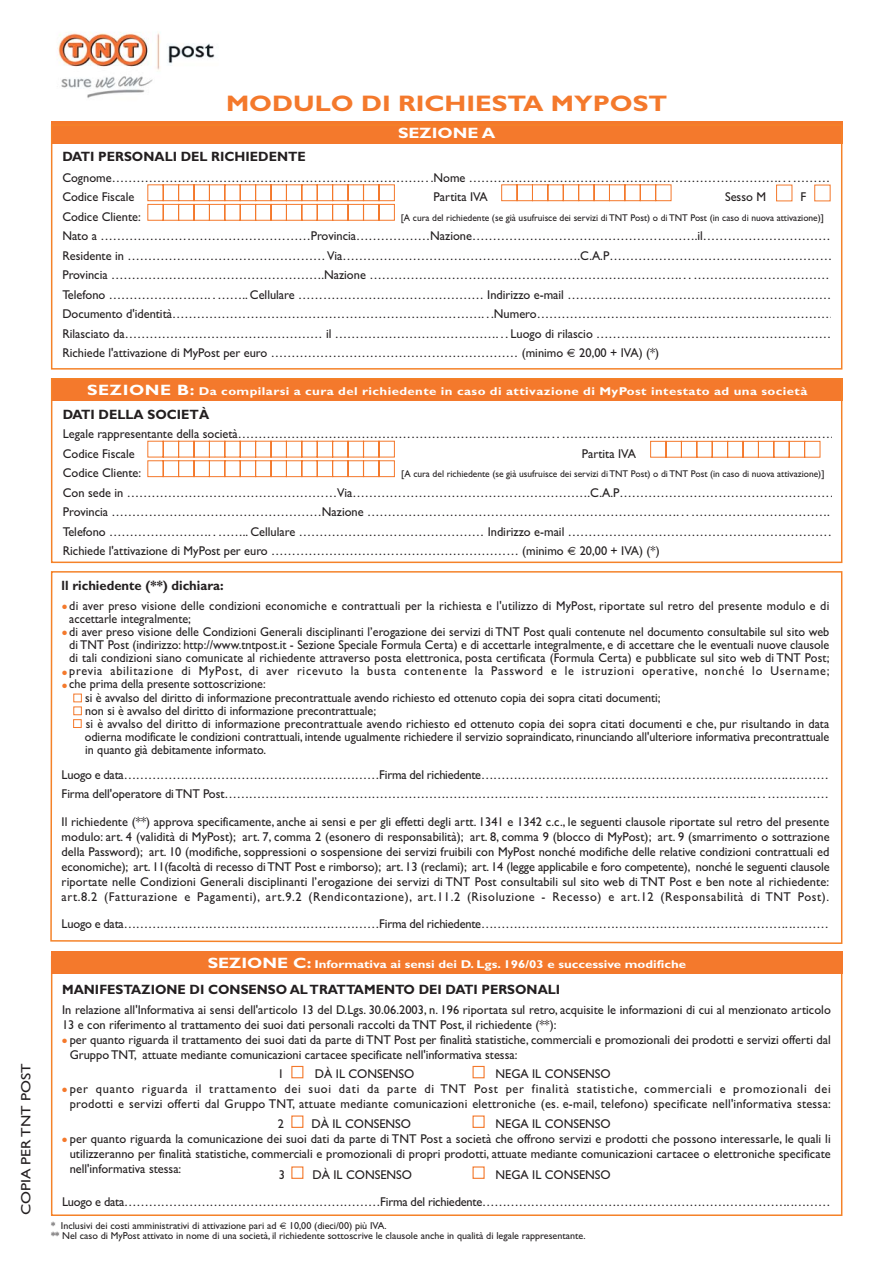
<style>
.page{position:relative;width:893px;height:1263px;background:#fff}
.page>*{position:absolute;margin:0;border:0;box-sizing:border-box;transform-origin:0 0}
.t1{font:700 22.5px "Gill Sans";color:#f4792c;scale:1.16 1}
.t2{font:18px/39.6px "Gill Sans";color:#f4792c}
.t3{font:700 15px "Gill Sans";color:#fff;scale:1.16 1}
.t4{font:700 13.5px "Gill Sans";color:#231f20}
.t5{font:13.5px "Gill Sans";color:#231f20;scale:1.16 1}
.t6{font:12.75px/19.5px "Gill Sans";color:#231f20}
.t7{font:12.75px "Gill Sans";color:#231f20;scale:.95 1}
.t8{font:12.75px/15px "Gill Sans";letter-spacing:.02em;color:#231f20}
.t9{font:12.75px "Gill Sans";letter-spacing:.065em;color:#231f20;scale:.95 1}
.t10{font:700 11.4px "Gill Sans";letter-spacing:.03em;color:#fff;scale:1.16 1}
.t11{font:700 11.4px "Gill Sans";color:#fff;scale:1.16 1}
.t12{font:10.05px/10.1px "Gill Sans";color:#231f20}
.t13{font:9.75px "Gill Sans";color:#231f20}
.s1{font-family:"Times"}
.s2{font-size:15px}
</style>
<div class="page">
<img style="left:58px;top:32px;width:157px;height:66px">
<div style="left:51px;top:121px;width:791px;height:23px;background:#f4792c"></div>
<div style="left:51px;top:378px;width:791px;height:23px;background:#f4792c"></div>
<svg style="left:650px;top:441px;width:170px;height:17px"></svg>
<div style="left:51px;top:378px;width:791px;height:185px;border:2px solid #f58228"></div>
<div style="left:832px;top:419px;width:8px;height:123px;background:#fff"></div>
<svg style="left:50px;top:571px;width:793px;height:645px"></svg>
<div style="left:51px;top:951px;width:791px;height:23px;background:#f4792c"></div>
<svg style="left:147px;top:184px;width:683px;height:37px"></svg>
<div style="left:51px;top:124px;width:791px;height:246px;border:2px solid #f58228"></div>
<svg style="left:147px;top:441px;width:248px;height:36px"></svg>
<svg style="left:73px;top:706px;width:9px;height:22px"></svg>
<p class="t5" style="left:21px;top:1215px;width:132px;rotate:-90deg">COPIA PER TNT POST</p>
<h1 class="t1" style="left:226px;top:96px;width:382px">MODULO DI RICHIESTA MYPOST</h1>
<p class="t3" style="left:398px;top:128px;width:85px">SEZIONE A</p>
<p class="t4" style="left:62px;top:152px;width:245px">DATI PERSONALI DEL RICHIEDENTE</p>
<p class="t6" style="left:62px;top:169px;width:769px">Cognome…………………………………………………………………. . .Nome …………………………………………………………………. . . ………<br>Codice Fiscale</p>
<p class="t6" style="left:433px;top:188px;width:56px">Partita IVA</p>
<p class="t6" style="left:725px;top:188px;width:43px">Sesso M</p>
<p class="t6" style="left:800px;top:188px;width:7px">F</p>
<p class="t6" style="left:62px;top:208px;width:80px">Codice Cliente:</p>
<p class="t13" style="left:401px;top:214px;width:424px">[A cura del richiedente (se già usufruisce dei servizi di TNT Post) o di TNT Post (in caso di nuova attivazione)]</p>
<p class="t6" style="left:62px;top:227px;width:782px">Nato a ……………………………………………Provincia………………Nazione……………………………………………….il…………………………… Residente in ………………………………………… Via………………………………………………….C.A.P……………………………………………… Provincia …………………………………………….Nazione …………………………………………………………………. . . …………………………… Telefono ……………………. . …….. Cellulare ……………………………………… Indirizzo e-mail ………………………………………………………… Documento d'identità…………………………………………………………………. . .Numero……………………………………………………………… Rilasciato da………………………………………… il …………………………………. . . Luogo di rilascio …………………………………………………… Richiede l'attivazione di MyPost per euro …………………………………………………… (minimo <span class="s1">€</span> 20,00 + IVA) (*)</p>
<p class="t10" style="left:87px;top:387px;width:622px"><span class="s2">SEZIONE B:</span> Da compilarsi a cura del richiedente in caso di attivazione di MyPost intestato ad una società</p>
<p class="t4" style="left:63px;top:410px;width:148px">DATI DELLA SOCIETÀ</p>
<p class="t6" style="left:63px;top:426px;width:772px">Legale rappresentante della società…………………………………………………………………. . . …………………………………………………………<br>Codice Fiscale</p>
<p class="t6" style="left:581px;top:445px;width:56px">Partita IVA</p>
<p class="t6" style="left:63px;top:465px;width:80px">Codice Cliente:</p>
<p class="t13" style="left:401px;top:471px;width:424px">[A cura del richiedente (se già usufruisce dei servizi di TNT Post) o di TNT Post (in caso di nuova attivazione)]</p>
<p class="t6" style="left:63px;top:484px;width:780px">Con sede in ……………………………………………Via………………………………………………….C.A.P……………………………………………… Provincia ……………………………………………Nazione …………………………………………………………………. . . …………………………….<br>Telefono ……………………. . …….. Cellulare ……………………………………… Indirizzo e-mail ………………………………………………………… Richiede l'attivazione di MyPost per euro …………………………………………………… (minimo <span class="s1">€</span> 20,00 + IVA) (*)</p>
<p class="t4" style="left:62px;top:581px;width:164px">ll richiedente (**) dichiara:</p>
<p class="t7" style="left:69px;top:601px;width:801px">di aver preso visione delle condizioni economiche e contrattuali per la richiesta e l'utilizzo di MyPost, riportate sul retro del presente modulo e di</p>
<p class="t7" style="left:69px;top:614px;width:129px">accettarle integralmente;</p>
<p class="t7" style="left:69px;top:627px;width:801px">di aver preso visione delle Condizioni Generali disciplinanti l’erogazione dei servizi di TNT Post quali contenute nel documento consultabile sul sito web</p>
<p class="t7" style="left:69px;top:640px;width:801px">di TNT Post (indirizzo: http://www.tntpost.it - Sezione Speciale Formula Certa) e di accettarle integralmente, e di accettare che le eventuali nuove clausole</p>
<p class="t7" style="left:69px;top:654px;width:801px">di tali condizioni siano comunicate al richiedente attraverso posta elettronica, posta certificata (Formula Certa) e pubblicate sul sito web di TNT Post;</p>
<p class="t9" style="left:69px;top:667px;width:801px">previa abilitazione di MyPost, di aver ricevuto la busta contenente la Password e le istruzioni operative, nonché lo Username;</p>
<p class="t7" style="left:69px;top:680px;width:208px">che prima della presente sottoscrizione:</p>
<p class="t7" style="left:85px;top:693px;width:607px">si è avvalso del diritto di informazione precontrattuale avendo richiesto ed ottenuto copia dei sopra citati documenti;</p>
<p class="t7" style="left:85px;top:706px;width:308px">non si è avvalso del diritto di informazione precontrattuale;</p>
<p class="t7" style="left:86px;top:719px;width:784px">si è avvalso del diritto di informazione precontrattuale avendo richiesto ed ottenuto copia dei sopra citati documenti e che, pur risultando in data</p>
<p class="t7" style="left:85px;top:732px;width:785px">odierna modificate le condizioni contrattuali, intende ugualmente richiedere il servizio sopraindicato, rinunciando all'ulteriore informativa precontrattuale</p>
<p class="t7" style="left:85px;top:745px;width:192px">in quanto già debitamente informato.</p>
<p class="t6" style="left:62px;top:766px;width:768px">Luogo e data………………………………………………………Firma del richiedente…………………………………………………………………. .………<br>Firma dell'operatore di TNT Post…………………………………………………………………. . . ……………………………………………. . . ……………</p>
<p class="t6" style="left:62px;top:816px;width:769px;line-height:15px;text-align:justify">Il richiedente (**) approva specificamente, anche ai sensi e per gli effetti degli artt. 1341 e 1342 c.c., le seguenti clausole riportate sul retro del presente modulo: art. 4 (validità di MyPost); art. 7, comma 2 (esonero di responsabilità); art. 8, comma 9 (blocco di MyPost); art. 9 (smarrimento o sottrazione della Password); art. 10 (modifiche, soppressioni o sospensione dei servizi fruibili con MyPost nonché modifiche delle relative condizioni contrattuali ed economiche); art. 11(facoltà di recesso di TNT Post e rimborso); art. 13 (reclami); art. 14 (legge applicabile e foro competente), nonché le seguenti clausole riportate nelle Condizioni Generali disciplinanti l’erogazione dei servizi di TNT Post consultabili sul sito web di TNT Post e ben note al richiedente: art.8.2 (Fatturazione e Pagamenti), art.9.2 (Rendicontazione), art.11.2 (Risoluzione - Recesso) e art.12 (Responsabilità di TNT Post).</p>
<p class="t6" style="left:62px;top:916px;width:768px">Luogo e data………………………………………………………Firma del richiedente…………………………………………………………………. .………</p>
<p class="t11" style="left:208px;top:960px;width:414px"><span class="s2">SEZIONE C:</span> Informativa ai sensi dei D. Lgs. 196/03 e successive modifiche</p>
<h2 class="t2" style="left:62px;top:589px;width:8px">•</h2>
<h2 class="t2" style="left:62px;top:616px;width:8px">• •</h2>
<h2 class="t2" style="left:62px;top:668px;width:8px">•</h2>
<p class="t4" style="left:62px;top:985px;width:499px">MANIFESTAZIONE DI CONSENSO AL TRATTAMENTO DEI DATI PERSONALI</p>
<p class="t6" style="left:62px;top:1003px;width:770px;line-height:15px">In relazione all'Informativa ai sensi dell'articolo 13 del D.Lgs. 30.06.2003, n. 196 riportata sul retro, acquisite le informazioni di cui al menzionato articolo<br>13 e con riferimento al trattamento dei suoi dati personali raccolti da TNT Post, il richiedente (**):</p>
<p class="t6" style="left:70px;top:1033px;width:762px;line-height:15px">per quanto riguarda il trattamento dei suoi dati da parte di TNT Post per finalità statistiche, commerciali e promozionali dei prodotti e servizi offerti dal<br>Gruppo TNT, attuate mediante comunicazioni cartacee specificate nell'informativa stessa:</p>
<p class="t6" style="left:278px;top:1065px;width:8px">1</p>
<p class="t6" style="left:315px;top:1065px;width:101px">DÀ IL CONSENSO</p>
<h2 class="t2" style="left:62px;top:1023px;width:8px">•</h2>
<p class="t8" style="left:70px;top:1068px;width:762px;text-indent:426px">NEGA IL CONSENSO<br>per quanto riguarda il trattamento dei suoi dati da parte di TNT Post per finalità statistiche, commerciali e promozionali dei prodotti e servizi offerti dal Gruppo TNT, attuate mediante comunicazioni elettroniche (es. e-mail, telefono) specificate nell'informativa stessa:</p>
<p class="t6" style="left:278px;top:1115px;width:8px">2</p>
<p class="t6" style="left:311px;top:1115px;width:101px">DÀ IL CONSENSO</p>
<h2 class="t2" style="left:62px;top:1072px;width:8px">•</h2>
<p class="t6" style="left:70px;top:1117px;width:762px;line-height:15px;text-indent:426px">NEGA IL CONSENSO<br>per quanto riguarda la comunicazione dei suoi dati da parte di TNT Post a società che offrono servizi e prodotti che possono interessarle, le quali li utilizzeranno per finalità statistiche, commerciali e promozionali di propri prodotti, attuate mediante comunicazioni cartacee o elettroniche specificate nell'informativa stessa:</p>
<p class="t6" style="left:279px;top:1166px;width:8px">3</p>
<p class="t6" style="left:312px;top:1166px;width:101px">DÀ IL CONSENSO</p>
<h2 class="t2" style="left:62px;top:1122px;width:8px">•</h2>
<p class="t6" style="left:62px;top:1163px;width:769px;line-height:27px;text-indent:433px">NEGA IL CONSENSO<br>Luogo e data………………………………………………………Firma del richiedente…………………………………………………………………. .………</p>
<p class="t12" style="left:51px;top:1221px;width:536px">* Inclusivi dei costi amministrativi di attivazione pari ad <span class="s1">€</span> 10,00 (dieci/00) più IVA.<br>** Nel caso di MyPost attivato in nome di una società, il richiedente sottoscrive le clausole anche in qualità di legale rappresentante.</p>
</div>
